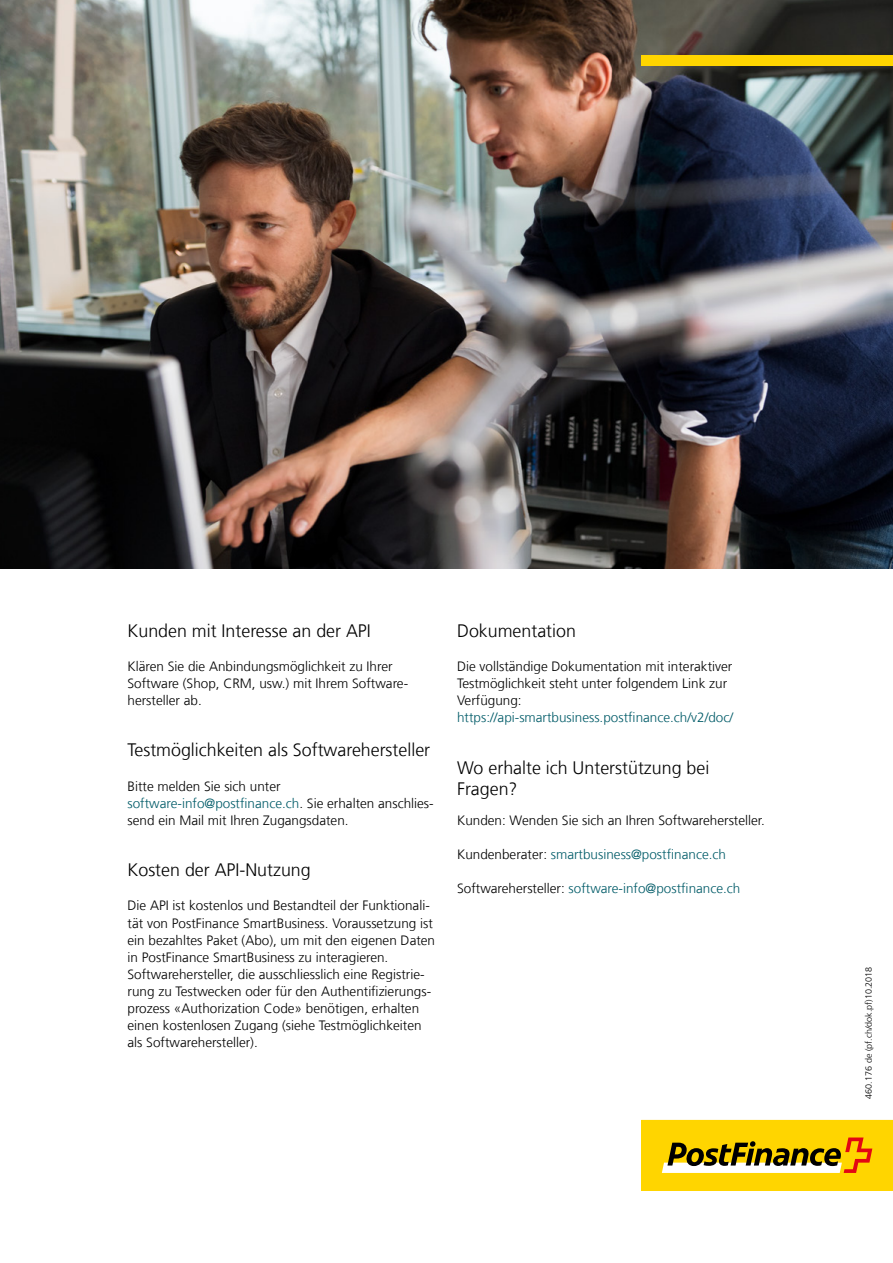
<style>
.page{position:relative;width:893px;height:1263px;background:#fff}
.page>*{position:absolute;margin:0;border:0;box-sizing:border-box;transform-origin:0 0}
.t1{font:300 18px/21.3px "Frutiger LT Com";color:#000}
.P_Fliesstext{font:300 13.5px/17.1px "Frutiger LT Com";color:#000}
.P_Fliesstext-2{font:300 13.5px "Frutiger LT Com";color:#005b68}
.t2{font:300 9px "Frutiger LT Com";color:#000}
.s1{color:#005b68}
.s2{color:#000}
</style>
<div class="page">
<svg style="left:641px;top:1120px;width:252px;height:71px;background:#e5bf16"></svg>
<img style="left:0;top:0;width:893px;height:568px">
<div style="left:641px;top:55px;width:252px;height:10px;background:#ffd500"></div>
<h2 class="t1" style="left:128px;top:620px;width:245px">Kunden mit Interesse an der API</h2>
<p class="P_Fliesstext" style="left:128px;top:658px;width:281px">Klären Sie die Anbindungsmöglichkeit zu Ihrer<br>Software (Shop, CRM, usw.) mit Ihrem Software&shy;hersteller ab.</p>
<h2 class="t1" style="left:128px;top:740px;width:304px">Testmöglichkeiten als Softwarehersteller</h2>
<p class="P_Fliesstext" style="left:128px;top:777px;width:155px">Bitte melden Sie sich unter</p>
<p class="P_Fliesstext" style="left:128px;top:795px;width:306px"><span class="s1">software-info@postfinance.ch</span>. Sie erhalten anschlies&shy;send ein Mail mit Ihren Zugangsdaten.</p>
<h2 class="t1" style="left:128px;top:859px;width:185px">Kosten der API-Nutzung</h2>
<p class="P_Fliesstext" style="left:128px;top:897px;width:309px">Die API ist kostenlos und Bestandteil der Funktionali&shy;tät von PostFinance SmartBusiness. Voraussetzung ist ein bezahltes Paket (Abo), um mit den eigenen Daten in PostFinance SmartBusiness zu interagieren.</p>
<p class="P_Fliesstext" style="left:128px;top:966px;width:305px">Softwarehersteller, die ausschliesslich eine Registrie&shy;rung zu Testwecken oder für den Authentifizierungs&shy;prozess «Authorization Code» benötigen, erhalten einen kostenlosen Zugang (siehe Testmöglichkeiten als Softwarehersteller).</p>
<h2 class="t1" style="left:457px;top:620px;width:120px">Dokumentation</h2>
<p class="P_Fliesstext" style="left:457px;top:658px;width:277px">Die vollständige Dokumentation mit interaktiver<br>Testmöglichkeit steht unter folgendem Link zur<br>Verfügung:</p>
<p class="P_Fliesstext-2" style="left:457px;top:710px;width:278px">https://api-smartbusiness.postfinance.ch/v2/doc/</p>
<h2 class="t1" style="left:457px;top:757px;width:254px">Wo erhalte ich Unterstützung bei<br>Fragen?</h2>
<p class="P_Fliesstext" style="left:457px;top:812px;width:309px">Kunden: Wenden Sie sich an Ihren Softwarehersteller.</p>
<p class="P_Fliesstext-2" style="left:457px;top:846px;width:270px"><span class="s2">Kundenberater:</span> smartbusiness@postfinance.ch</p>
<p class="P_Fliesstext-2" style="left:457px;top:881px;width:285px"><span class="s2">Softwarehersteller:</span> software-info@postfinance.ch</p>
<p class="t2" style="left:863px;top:1098px;width:133px;rotate:-90deg">460.176 de (pf.ch/dok.pf)10.2018</p>
</div>
